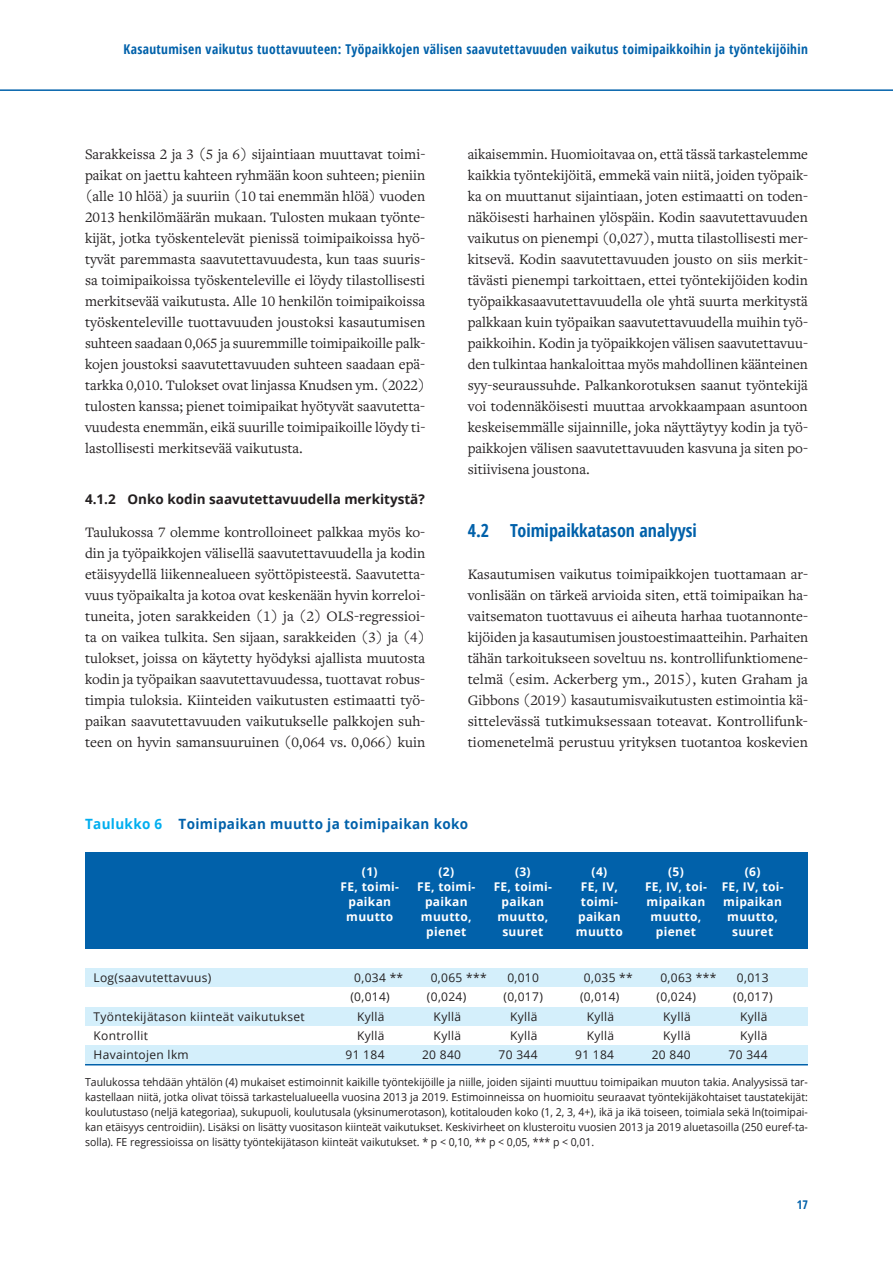
<style>
.page{position:relative;width:893px;height:1263px;background:#fff}
.page>*{position:absolute;margin:0;border:0;box-sizing:border-box;transform-origin:0 0}
.t1{font:700 condensed 18px "Open Sans";color:#0161aa}
.t2{font:15px/21px "Freight Text Pro";color:#231f20;text-align:justify}
.t3{font:700 14.1px "Open Sans";letter-spacing:.025em;color:#0161aa;scale:.95 1}
.t4{font:700 condensed 13.5px "Open Sans";letter-spacing:.025em;color:#0161aa}
.t5{font:700 13.5px "Open Sans";color:#231f20}
.t6{font:12px "Open Sans";letter-spacing:.025em;color:#231f20}
.t7{font:700 12px "Open Sans";letter-spacing:.025em;color:#fff}
.t8{font:700 condensed 12px "Open Sans";color:#0161aa}
.t9{font:10.95px/15px "Open Sans";color:#231f20;text-align:justify;scale:.95 1}
.s1{color:#00aeef}
</style>
<div class="page">
<hr style="left:0;top:89px;width:893px;height:2px;background:#0161aa">
<hr style="left:85px;top:1064px;width:723px;height:1px;background:#0161aa">
<div style="left:85px;top:968px;width:723px;height:19px;background:#d4effb"></div>
<div style="left:85px;top:1006px;width:723px;height:19px;background:#d4effb"></div>
<div style="left:85px;top:1045px;width:723px;height:19px;background:#d4effb"></div>
<div style="left:85px;top:852px;width:723px;height:96px;background:#0161aa"></div>
<p class="t4" style="left:123px;top:40px;width:686px">Kasautumisen vaikutus tuottavuuteen: Työpaikkojen välisen saavutettavuuden vaikutus toimipaikkoihin ja työntekijöihin</p>
<p class="t2" style="left:85px;top:143px;width:342px">Sarakkeissa 2 ja 3 (5 ja 6) sijaintiaan muuttavat toimi&shy;paikat on jaettu kahteen ryhmään koon suhteen; pieniin (alle 10 hlöä) ja suuriin (10 tai enemmän hlöä) vuoden 2013 henkilömäärän mukaan. Tulosten mukaan työnte&shy;kijät, jotka työskentelevät pienissä toimipaikoissa hyö&shy;tyvät paremmasta saavutettavuudesta, kun taas suuris&shy;sa toimipaikoissa työskenteleville ei löydy tilastollisesti merkitsevää vaikutusta. Alle 10 henkilön toimipaikoissa työskenteleville tuottavuuden joustoksi kasautumisen suhteen saadaan 0,065 ja suuremmille toimipaikoille palk&shy;kojen joustoksi saavutettavuuden suhteen saadaan epä&shy;tarkka 0,010. Tulokset ovat linjassa Knudsen ym. (2022) tulosten kanssa; pienet toimipaikat hyötyvät saavutetta&shy;vuudesta enemmän, eikä suurille toimipaikoille löydy ti&shy;lastollisesti merkitsevää vaikutusta.</p>
<p class="t5" style="left:85px;top:490px;width:341px">4.1.2 Onko kodin saavutettavuudella merkitystä?</p>
<p class="t2" style="left:85px;top:521px;width:342px">Taulukossa 7 olemme kontrolloineet palkkaa myös ko&shy;din ja työpaikkojen välisellä saavutettavuudella ja kodin etäisyydellä liikennealueen syöttöpisteestä. Saavutetta&shy;vuus työpaikalta ja kotoa ovat keskenään hyvin korreloi&shy;tuneita, joten sarakkeiden (1) ja (2) OLS-regressioi&shy;ta on vaikea tulkita. Sen sijaan, sarakkeiden (3) ja (4) tulokset, joissa on käytetty hyödyksi ajallista muutosta kodin ja työpaikan saavutettavuudessa, tuottavat robus&shy;timpia tuloksia. Kiinteiden vaikutusten estimaatti työ&shy;paikan saavutettavuuden vaikutukselle palkkojen suh&shy;teen on hyvin samansuuruinen (0,064 vs. 0,066) kuin</p>
<p class="t2" style="left:468px;top:143px;width:342px">aikaisemmin. Huomioitavaa on, että tässä tarkastelemme kaikkia työntekijöitä, emmekä vain niitä, joiden työpaik&shy;ka on muuttanut sijaintiaan, joten estimaatti on toden&shy;näköisesti harhainen ylöspäin. Kodin saavutettavuuden vaikutus on pienempi (0,027), mutta tilastollisesti mer&shy;kitsevä. Kodin saavutettavuuden jousto on siis merkit&shy;tävästi pienempi tarkoittaen, ettei työntekijöiden kodin työpaikkasaavutettavuudella ole yhtä suurta merkitystä palkkaan kuin työpaikan saavutettavuudella muihin työ&shy;paikkoihin. Kodin ja työpaikkojen välisen saavutettavuu&shy;den tulkintaa hankaloittaa myös mahdollinen käänteinen syy-seuraussuhde. Palkankorotuksen saanut työntekijä voi todennäköisesti muuttaa arvokkaampaan asuntoon keskeisemmälle sijainnille, joka näyttäytyy kodin ja työ&shy;paikkojen välisen saavutettavuuden kasvuna ja siten po&shy;sitiivisena joustona.</p>
<p class="t1" style="left:468px;top:518px;width:231px">4.2 Toimipaikkatason analyysi</p>
<p class="t2" style="left:468px;top:563px;width:342px">Kasautumisen vaikutus toimipaikkojen tuottamaan ar&shy;vonlisään on tärkeä arvioida siten, että toimipaikan ha&shy;vaitsematon tuottavuus ei aiheuta harhaa tuotannonte&shy;kijöiden ja kasautumisen joustoestimaatteihin. Parhaiten tähän tarkoitukseen soveltuu ns. kontrollifunktiomene&shy;telmä (esim. Ackerberg ym., 2015), kuten Graham ja Gibbons (2019) kasautumisvaikutusten estimointia kä&shy;sittelevässä tutkimuksessaan toteavat. Kontrollifunk&shy;tiomenetelmä perustuu yrityksen tuotantoa koskevien</p>
<p class="t3" style="left:85px;top:814px;width:405px"><span class="s1">Taulukko 6</span> Toimipaikan muutto ja toimipaikan koko</p>
<p class="t7" style="left:362px;top:863px;width:17px">(1)</p>
<p class="t7" style="left:438px;top:863px;width:17px">(2)</p>
<p class="t7" style="left:515px;top:863px;width:17px">(3)</p>
<p class="t7" style="left:592px;top:863px;width:17px">(4)</p>
<p class="t7" style="left:668px;top:863px;width:17px">(5)</p>
<p class="t7" style="left:745px;top:863px;width:17px">(6)</p>
<p class="t7" style="left:341px;top:878px;width:60px">FE, toimi-</p>
<p class="t7" style="left:417px;top:878px;width:60px">FE, toimi-</p>
<p class="t7" style="left:494px;top:878px;width:60px">FE, toimi-</p>
<p class="t7" style="left:581px;top:878px;width:39px">FE, IV,</p>
<p class="t7" style="left:645px;top:878px;width:140px">FE, IV, toi- FE, IV, toi-</p>
<p class="t7" style="left:348px;top:893px;width:44px">paikan</p>
<p class="t7" style="left:425px;top:893px;width:44px">paikan</p>
<p class="t7" style="left:502px;top:893px;width:44px">paikan</p>
<p class="t7" style="left:581px;top:893px;width:39px">toimi-</p>
<p class="t7" style="left:647px;top:893px;width:60px">mipaikan</p>
<p class="t7" style="left:723px;top:893px;width:60px">mipaikan</p>
<p class="t7" style="left:346px;top:908px;width:48px">muutto</p>
<p class="t7" style="left:421px;top:908px;width:52px">muutto,</p>
<p class="t7" style="left:497px;top:908px;width:52px">muutto,</p>
<p class="t7" style="left:578px;top:908px;width:44px">paikan</p>
<p class="t7" style="left:651px;top:908px;width:52px">muutto,</p>
<p class="t7" style="left:727px;top:908px;width:52px">muutto,</p>
<p class="t7" style="left:426px;top:923px;width:42px">pienet</p>
<p class="t7" style="left:502px;top:923px;width:43px">suuret</p>
<p class="t7" style="left:576px;top:923px;width:48px">muutto</p>
<p class="t7" style="left:656px;top:923px;width:42px">pienet</p>
<p class="t7" style="left:732px;top:923px;width:43px">suuret</p>
<p class="t6" style="left:94px;top:970px;width:119px">Log(saavutettavuus)</p>
<p class="t6" style="left:354px;top:970px;width:50px">0,034 **</p>
<p class="t6" style="left:431px;top:970px;width:57px">0,065 ***</p>
<p class="t6" style="left:507px;top:970px;width:33px">0,010</p>
<p class="t6" style="left:584px;top:970px;width:50px">0,035 **</p>
<p class="t6" style="left:660px;top:970px;width:57px">0,063 ***</p>
<p class="t6" style="left:737px;top:970px;width:33px">0,013</p>
<p class="t6" style="left:350px;top:989px;width:41px">(0,014)</p>
<p class="t6" style="left:427px;top:989px;width:41px">(0,024)</p>
<p class="t6" style="left:503px;top:989px;width:41px">(0,017)</p>
<p class="t6" style="left:580px;top:989px;width:41px">(0,014)</p>
<p class="t6" style="left:657px;top:989px;width:41px">(0,024)</p>
<p class="t6" style="left:733px;top:989px;width:41px">(0,017)</p>
<p class="t6" style="left:94px;top:1008px;width:213px">Työntekijätason kiinteät vaikutukset</p>
<p class="t6" style="left:357px;top:1008px;width:29px">Kyllä</p>
<p class="t6" style="left:434px;top:1008px;width:29px">Kyllä</p>
<p class="t6" style="left:510px;top:1008px;width:29px">Kyllä</p>
<p class="t6" style="left:587px;top:1008px;width:29px">Kyllä</p>
<p class="t6" style="left:663px;top:1008px;width:29px">Kyllä</p>
<p class="t6" style="left:740px;top:1008px;width:29px">Kyllä</p>
<p class="t6" style="left:94px;top:1027px;width:56px">Kontrollit</p>
<p class="t6" style="left:357px;top:1027px;width:29px">Kyllä</p>
<p class="t6" style="left:434px;top:1027px;width:29px">Kyllä</p>
<p class="t6" style="left:510px;top:1027px;width:29px">Kyllä</p>
<p class="t6" style="left:587px;top:1027px;width:29px">Kyllä</p>
<p class="t6" style="left:663px;top:1027px;width:29px">Kyllä</p>
<p class="t6" style="left:740px;top:1027px;width:29px">Kyllä</p>
<p class="t6" style="left:94px;top:1047px;width:97px">Havaintojen lkm</p>
<p class="t6" style="left:346px;top:1047px;width:40px">91 184</p>
<p class="t6" style="left:422px;top:1047px;width:40px">20 840</p>
<p class="t6" style="left:499px;top:1047px;width:40px">70 344</p>
<p class="t6" style="left:575px;top:1047px;width:40px">91 184</p>
<p class="t6" style="left:652px;top:1047px;width:40px">20 840</p>
<p class="t6" style="left:728px;top:1047px;width:40px">70 344</p>
<p class="t9" style="left:85px;top:1074px;width:762px">Taulukossa tehdään yhtälön (4) mukaiset estimoinnit kaikille työntekijöille ja niille, joiden sijainti muuttuu toimipaikan muuton takia. Analyysissä tar&shy;kastellaan niitä, jotka olivat töissä tarkastelualueella vuosina 2013 ja 2019. Estimoinneissa on huomioitu seuraavat työntekijäkohtaiset taustatekijät: koulutustaso (neljä kategoriaa), sukupuoli, koulutusala (yksinumerotason), kotitalouden koko (1, 2, 3, 4+), ikä ja ikä toiseen, toimiala sekä ln(toimipai&shy;kan etäisyys centroidiin). Lisäksi on lisätty vuositason kiinteät vaikutukset. Keskivirheet on klusteroitu vuosien 2013 ja 2019 aluetasoilla (250 euref-ta&shy;solla). FE regressioissa on lisätty työntekijätason kiinteät vaikutukset. * p &lt; 0,10, ** p &lt; 0,05, *** p &lt; 0,01.</p>
<p class="t8" style="left:797px;top:1196px;width:13px">17</p>
</div>
